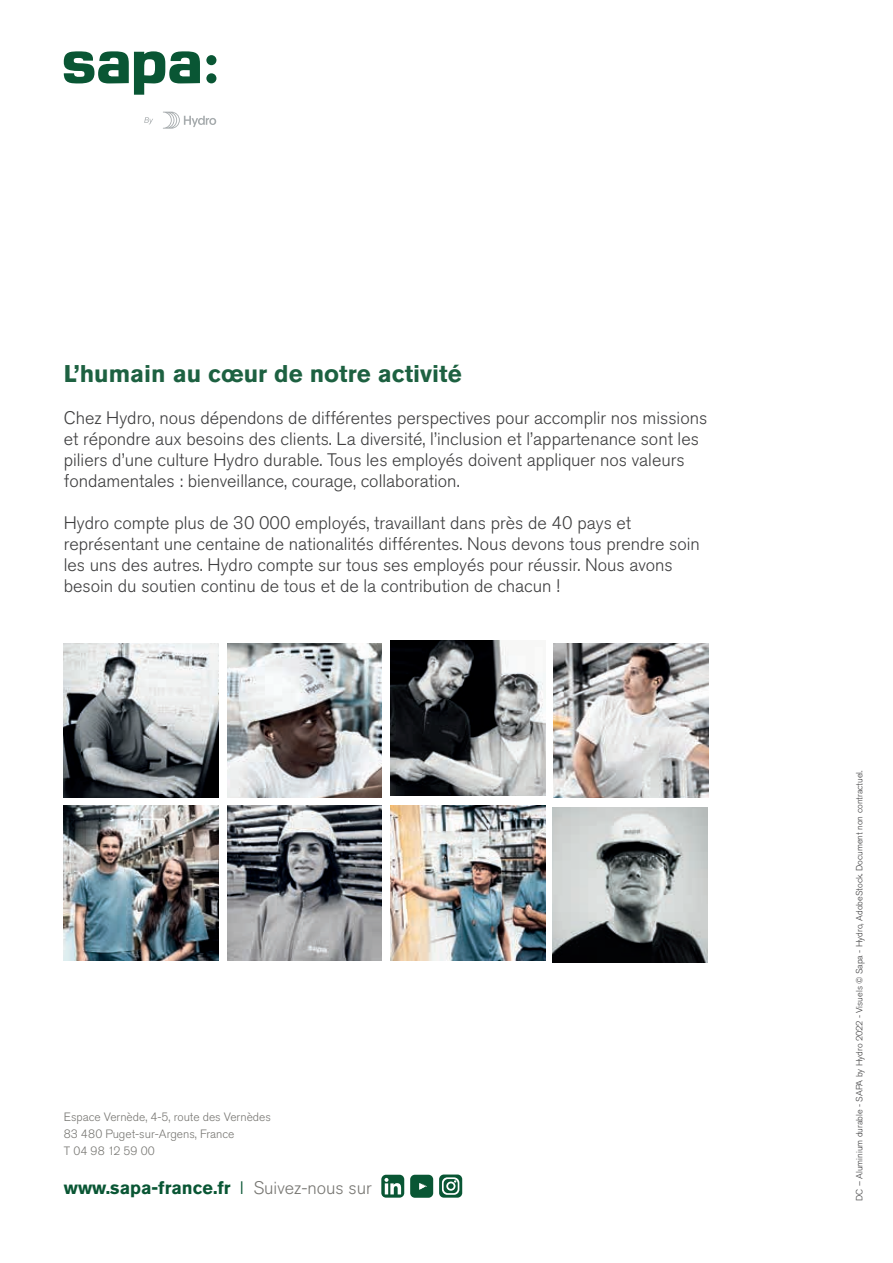
<style>
.page{position:relative;width:893px;height:1263px;background:#fff}
.page>*{position:absolute;margin:0;border:0;box-sizing:border-box;transform-origin:0 0}
.t1{font:700 24px "Akzidenz Grotesk Pro";color:#1d6141}
.t2{font:300 18px/21px "Akzidenz Grotesk Pro";color:#3e3e3f}
.t3{font:700 18px "Akzidenz Grotesk Pro";color:#095634}
.t4{font:300 12px/16.6px "Akzidenz Grotesk Pro";color:#787773}
.t5{font:300 9px "Akzidenz Grotesk Pro";color:#3e3e3f}
.s1{font-weight:300}
.s2{font-weight:300;color:#787773}
</style>
<div class="page">
<svg style="left:64px;top:51px;width:136px;height:44px"></svg>
<div style="left:206px;top:55px;width:10px;height:10px;background:#095634;border-radius:50%"></div>
<div style="left:206px;top:73px;width:10px;height:10px;background:#095634;border-radius:50%"></div>
<svg style="left:163px;top:112px;width:53px;height:17px"></svg>
<svg style="left:144px;top:117px;width:9px;height:7px"></svg>
<img style="left:64px;top:643px;width:154px;height:155px">
<img style="left:64px;top:805px;width:154px;height:155px">
<img style="left:227px;top:643px;width:155px;height:155px">
<img style="left:227px;top:805px;width:155px;height:155px">
<img style="left:553px;top:808px;width:154px;height:154px">
<img style="left:390px;top:805px;width:155px;height:155px">
<img style="left:554px;top:643px;width:154px;height:155px">
<img style="left:390px;top:641px;width:155px;height:154px">
<svg style="left:381px;top:1175px;width:23px;height:22px"></svg>
<svg style="left:384px;top:1178px;width:17px;height:16px"></svg>
<div style="left:410px;top:1175px;width:23px;height:23px;background:#095634;border-radius:5px"></div>
<svg style="left:419px;top:1183px;width:8px;height:7px"></svg>
<div style="left:439px;top:1174px;width:23px;height:23px;background:#095634;border-radius:5px"></div>
<svg style="left:442px;top:1177px;width:17px;height:18px"></svg>
<h1 class="t1" style="left:64px;top:358px;width:399px">L’humain au cœur de notre activité</h1>
<p class="t2" style="left:64px;top:407px;width:645px">Chez Hydro, nous dépendons de différentes perspectives pour accomplir nos missions et répondre aux besoins des clients. La diversité, l’inclusion et l’appartenance sont les piliers d’une culture Hydro durable. Tous les employés doivent appliquer nos valeurs fondamentales : bienveillance, courage, collaboration.</p>
<p class="t2" style="left:64px;top:512px;width:638px">Hydro compte plus de 30 000 employés, travaillant dans près de 40 pays et représentant une centaine de nationalités différentes. Nous devons tous prendre soin les uns des autres. Hydro compte sur tous ses employés pour réussir. Nous avons besoin du soutien continu de tous et de la contribution de chacun !</p>
<p class="t4" style="left:64px;top:1108px;width:209px">Espace Vernède, 4-5, route des Vernèdes<br>83 480 Puget-sur-Argens, France<br>T 04 98 12 59 00</p>
<p class="t3" style="left:64px;top:1176px;width:309px">www.sapa-france.fr <span class="s1">I</span> <span class="s2">Suivez-nous sur</span></p>
<p class="t5" style="left:854px;top:1201px;width:432px;rotate:-90deg">DC – Aluminium durable - SAPA by Hydro 2022 - Visuels © Sapa - Hydro, AdobeStock. Document non contractuel.</p>
</div>
